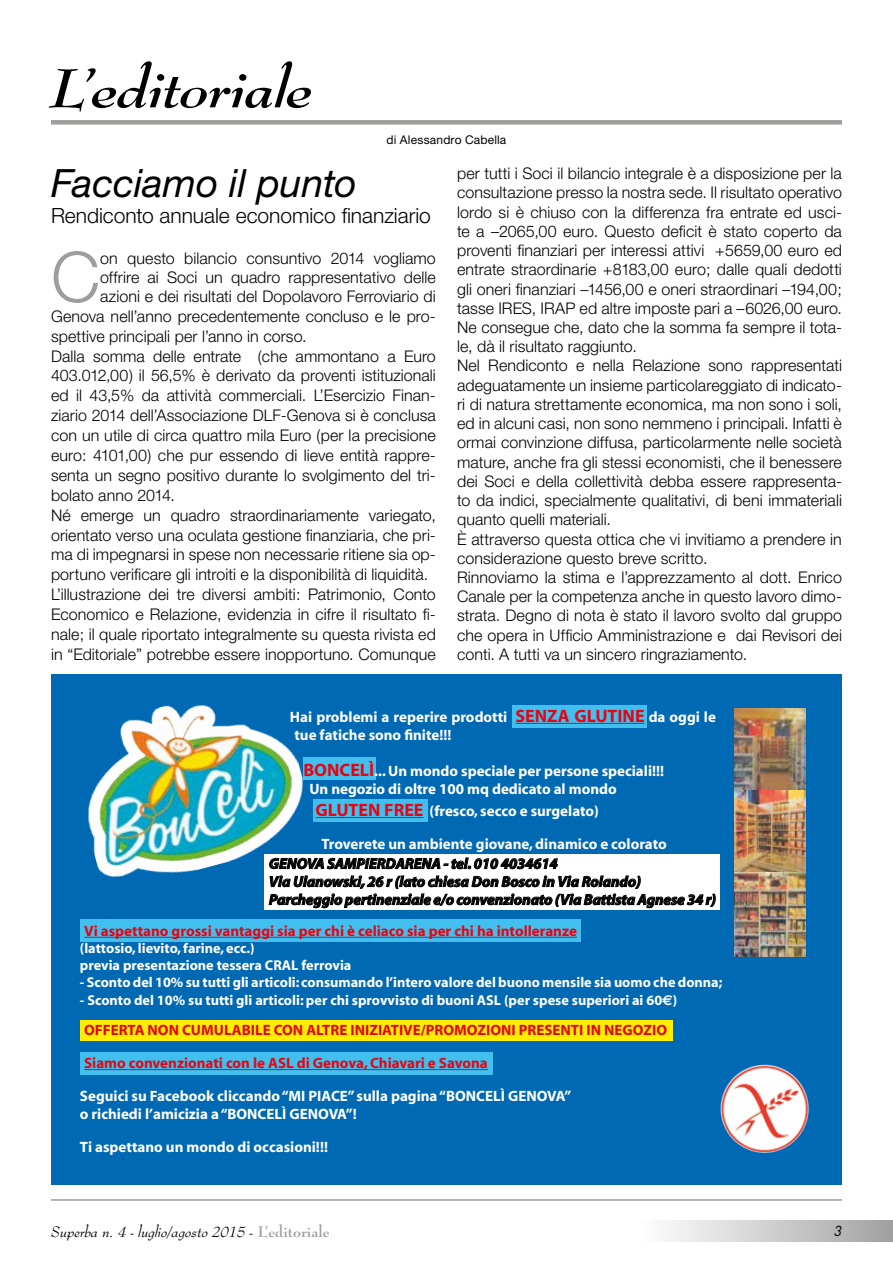
<style>
.page{position:relative;width:893px;height:1263px;background:#fff}
.page>*{position:absolute;margin:0;border:0;box-sizing:border-box;transform-origin:0 0}
.t1{font:300 69.9px "Helvetica Neue";color:#9d9d9c}
.t2{font:italic 700 54px "Bernhard Modern BT";letter-spacing:-.015em;color:#000;scale:1.1 1}
.t3{font:italic 39px "Helvetica Neue";letter-spacing:-.005em;color:#000}
.t4{font:300 21px "Helvetica Neue";color:#000}
.t5{font:300 16.05px/19.2px "Helvetica Neue";letter-spacing:.005em;color:#000}
.t6{font:700 15px/18px "Myriad";color:#fff}
.t7{font:700 15px "Myriad";color:#e30613}
.t8{font:italic 700 15px/18px "Myriad";color:#000}
.t9{font:italic 15px "Bernhard Modern BT";color:#000}
.t10{font:700 14.25px/17.1px "Myriad";color:#fff}
.t11{font:italic 13.5px "Futura";color:#000}
.t12{font:12px "Helvetica Neue";letter-spacing:.015em;color:#000}
.s1{font-size:18px;color:#e30613}
.s2{font-family:"Euro Sans"}
.s3{font-weight:700;font-style:normal;color:#9d9d9c}
</style>
<div class="page">
<div style="left:638px;top:1220px;width:255px;height:22px;background:linear-gradient(to right,#fff,#a1a1a1)"></div>
<hr style="left:51px;top:1199px;width:791px;height:2px;background:#9d9d9c">
<div style="left:51px;top:120px;width:791px;height:5px;background:#9d9d9c"></div>
<div style="left:51px;top:674px;width:791px;height:510px;background:#0069b4"></div>
<div style="left:81px;top:1020px;width:592px;height:20px;background:#ffed00"></div>
<img style="left:720px;top:1064px;width:89px;height:88px">
<img style="left:88px;top:704px;width:234px;height:174px">
<img style="left:735px;top:708px;width:71px;height:164px">
<img style="left:735px;top:872px;width:71px;height:84px">
<div style="left:512px;top:705px;width:135px;height:22px;background:#41c0f0"></div>
<div style="left:303px;top:758px;width:72px;height:22px;background:#41c0f0"></div>
<div style="left:313px;top:799px;width:114px;height:22px;background:#41c0f0"></div>
<div style="left:80px;top:920px;width:500px;height:22px;background:#41c0f0"></div>
<div style="left:80px;top:1052px;width:412px;height:22px;background:#41c0f0"></div>
<div style="left:264px;top:854px;width:456px;height:55px;background:#fff"></div>
<hr style="left:515px;top:723px;width:130px;height:1px;background:#e30613">
<hr style="left:315px;top:817px;width:109px;height:1px;background:#e30613">
<hr style="left:84px;top:937px;width:493px;height:1px;background:#e30613">
<hr style="left:84px;top:1069px;width:404px;height:1px;background:#e30613">
<svg style="left:269px;top:857px;width:289px;height:12px"></svg>
<svg style="left:268px;top:875px;width:448px;height:33px"></svg>
<h2 class="t2" style="left:51px;top:54px;width:241px">L’editoriale</h2>
<p class="t12" style="left:387px;top:133px;width:121px">di Alessandro Cabella</p>
<h3 class="t3" style="left:51px;top:160px;width:307px">Facciamo il punto</h3>
<h3 class="t4" style="left:51px;top:203px;width:381px">Rendiconto annuale economico finanziario</h3>
<h1 class="t1" style="left:51px;top:234px;width:51px">C</h1>
<p class="t5" style="left:100px;top:248px;width:337px">on questo bilancio consuntivo 2014 vogliamo</p>
<p class="t5" style="left:100px;top:267px;width:337px">offrire ai Soci un quadro rappresentativo delle</p>
<p class="t5" style="left:100px;top:286px;width:337px">azioni e dei risultati del Dopolavoro Ferroviario di</p>
<p class="t5" style="left:51px;top:306px;width:386px">Genova nell’anno precedentemente concluso e le pro-</p>
<p class="t5" style="left:51px;top:326px;width:257px">spettive principali per l’anno in corso.</p>
<p class="t5" style="left:51px;top:346px;width:386px">Dalla somma delle entrate (che ammontano a Euro</p>
<p class="t5" style="left:51px;top:366px;width:386px">403.012,00) il 56,5% è derivato da proventi istituzionali</p>
<p class="t5" style="left:51px;top:386px;width:386px">ed il 43,5% da attività commerciali. L’Esercizio Finan-</p>
<p class="t5" style="left:51px;top:406px;width:386px">ziario 2014 dell’Associazione DLF-Genova si è conclusa</p>
<p class="t5" style="left:51px;top:425px;width:386px">con un utile di circa quattro mila Euro (per la precisione</p>
<p class="t5" style="left:51px;top:445px;width:386px">euro: 4101,00) che pur essendo di lieve entità rappre-</p>
<p class="t5" style="left:51px;top:465px;width:386px">senta un segno positivo durante lo svolgimento del tri-</p>
<p class="t5" style="left:51px;top:485px;width:126px">bolato anno 2014.</p>
<p class="t5" style="left:51px;top:505px;width:386px">Né emerge un quadro straordinariamente variegato,</p>
<p class="t5" style="left:51px;top:525px;width:386px">orientato verso una oculata gestione finanziaria, che pri-</p>
<p class="t5" style="left:51px;top:545px;width:386px">ma di impegnarsi in spese non necessarie ritiene sia op-</p>
<p class="t5" style="left:51px;top:565px;width:379px">portuno verificare gli introiti e la disponibilità di liquidità.</p>
<p class="t5" style="left:51px;top:584px;width:386px">L’illustrazione dei tre diversi ambiti: Patrimonio, Conto</p>
<p class="t5" style="left:51px;top:604px;width:386px">Economico e Relazione, evidenzia in cifre il risultato fi-</p>
<p class="t5" style="left:51px;top:624px;width:386px">nale; il quale riportato integralmente su questa rivista ed</p>
<p class="t5" style="left:51px;top:644px;width:386px">in “Editoriale” potrebbe essere inopportuno. Comunque</p>
<p class="t5" style="left:457px;top:164px;width:386px">per tutti i Soci il bilancio integrale è a disposizione per la consultazione presso la nostra sede. Il risultato operativo lordo si è chiuso con la differenza fra entrate ed usci&shy;te a –2065,00 euro. Questo deficit è stato coperto da proventi finanziari per interessi attivi +5659,00 euro ed entrate straordinarie +8183,00 euro; dalle quali dedotti gli oneri finanziari –1456,00 e oneri straordinari –194,00; tasse IRES, IRAP ed altre imposte pari a –6026,00 euro.<br>Ne consegue che, dato che la somma fa sempre il tota&shy;le, dà il risultato raggiunto.<br>Nel Rendiconto e nella Relazione sono rappresentati adeguatamente un insieme particolareggiato di indicato&shy;ri di natura strettamente economica, ma non sono i soli, ed in alcuni casi, non sono nemmeno i principali. Infatti è ormai convinzione diffusa, particolarmente nelle società mature, anche fra gli stessi economisti, che il benessere dei Soci e della collettività debba essere rappresenta&shy;to da indici, specialmente qualitativi, di beni immateriali quanto quelli materiali.<br>È attraverso questa ottica che vi invitiamo a prendere in considerazione questo breve scritto.<br>Rinnoviamo la stima e l’apprezzamento al dott. Enrico Canale per la competenza anche in questo lavoro dimo&shy;strata. Degno di nota è stato il lavoro svolto dal gruppo che opera in Ufficio Amministrazione e dai Revisori dei conti. A tutti va un sincero ringraziamento.</p>
<p class="t6" style="left:294px;top:708px;width:423px;text-indent:-5px">Hai problemi a reperire prodotti <span class="s1">SENZA GLUTINE</span> da oggi le tue fatiche sono finite!!!</p>
<p class="t6" style="left:309px;top:763px;width:356px;text-indent:-6px"><span class="s1">BONCELÌ</span>... Un mondo speciale per persone speciali!!!<br>Un negozio di oltre 100 mq dedicato al mondo</p>
<p class="t6" style="left:315px;top:802px;width:285px"><span class="s1">GLUTEN FREE</span> (fresco, secco e surgelato)</p>
<p class="t6" style="left:321px;top:835px;width:347px">Troverete un ambiente giovane, dinamico e colorato</p>
<p class="t8" style="left:269px;top:855px;width:449px">GENOVA SAMPIERDARENA - tel. 010 4034614<br>Via Ulanowski, 26 r (lato chiesa Don Bosco in Via Rolando)<br>Parcheggio pertinenziale e/o convenzionato (Via Battista Agnese 34 r)</p>
<p class="t7" style="left:84px;top:923px;width:494px">Vi aspettano grossi vantaggi sia per chi è celiaco sia per chi ha intolleranze</p>
<p class="t10" style="left:80px;top:940px;width:273px">(lattosio, lievito, farine, ecc.)<br>previa presentazione tessera CRAL ferrovia</p>
<p class="t10" style="left:80px;top:974px;width:644px">- Sconto del 10% su tutti gli articoli: consumando l’intero valore del buono mensile sia uomo che donna;</p>
<p class="t10" style="left:80px;top:992px;width:599px">- Sconto del 10% su tutti gli articoli: per chi sprovvisto di buoni ASL (per spese superiori ai 60<span class="s2">€</span>)</p>
<p class="t7" style="left:84px;top:1022px;width:584px">OFFERTA NON CUMULABILE CON ALTRE INIZIATIVE/PROMOZIONI PRESENTI IN NEGOZIO</p>
<p class="t7" style="left:84px;top:1055px;width:405px">Siamo convenzionati con le ASL di Genova, Chiavari e Savona</p>
<p class="t6" style="left:80px;top:1087px;width:493px">Seguici su Facebook cliccando “MI PIACE” sulla pagina “BONCELÌ GENOVA” o richiedi l’amicizia a “BONCELÌ GENOVA”!</p>
<p class="t6" style="left:80px;top:1138px;width:250px">Ti aspettano un mondo di occasioni!!!</p>
<p class="t9" style="left:51px;top:1222px;width:280px">Superba n. 4 - luglio/agosto 2015 - <span class="s3">L’editoriale</span></p>
<p class="t11" style="left:834px;top:1222px;width:10px">3</p>
</div>
